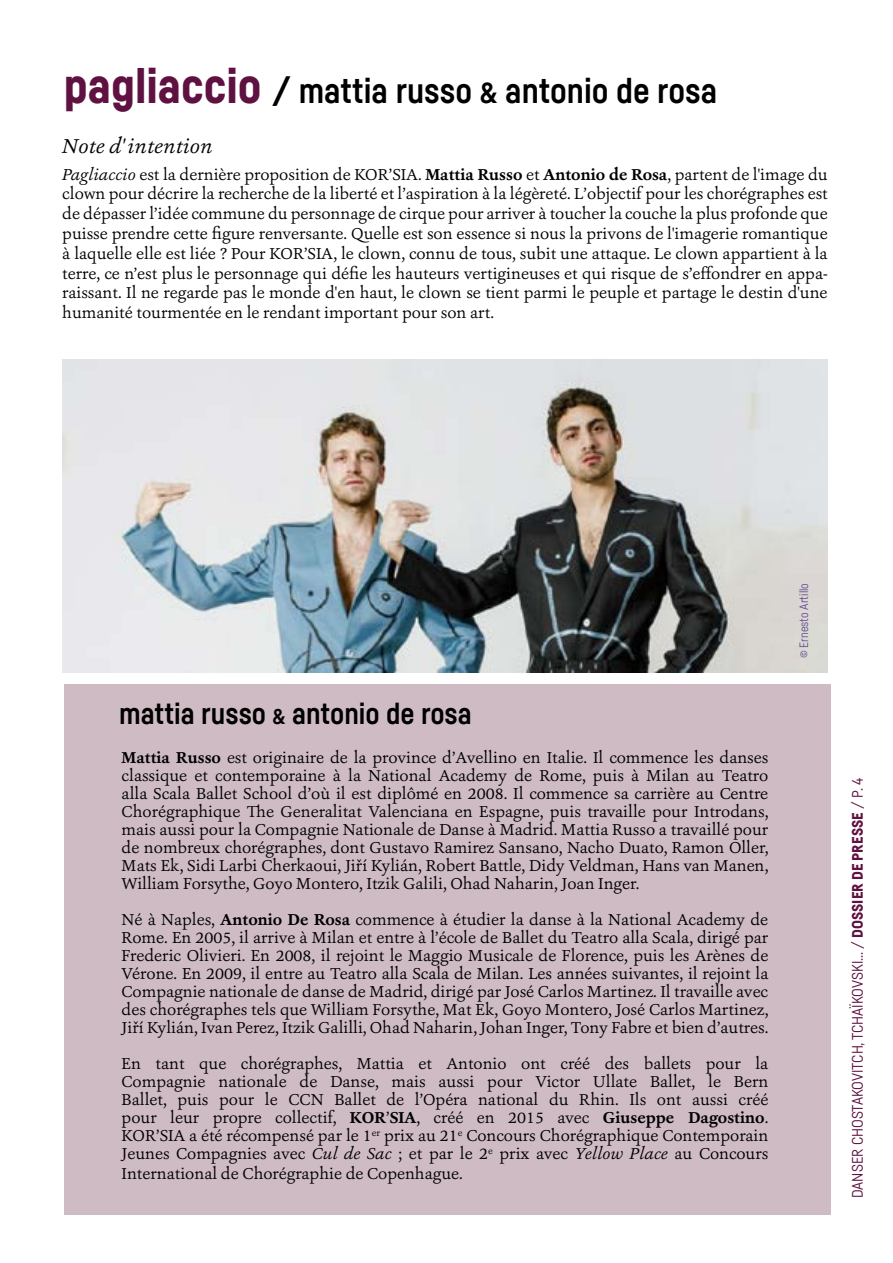
<style>
.page{position:relative;width:893px;height:1263px;background:#fff}
.page>*{position:absolute;margin:0;border:0;box-sizing:border-box;transform-origin:0 0}
.t1{font:700 34.5px "Fabrikat";color:#000}
.t2{font:700 29.25px "Fabrikat";color:#000}
.t3{font:italic 21px "Ashbury";color:#000}
.t4{font:16.5px/18px "Ashbury";color:#000;text-align:justify}
.t5{font:15px "Fabrikat";color:#5f1241}
.t6{font:12px "Fabrikat";color:#684f90}
.s1{font-weight:900;font-size:48px;color:#5f1241}
.s2{font-size:28.5px}
.s3{font-style:italic}
.s4{font-weight:700}
.s5{font-size:21px}
.s6{font-weight:900}
</style>
<div class="page">
<div style="left:64px;top:685px;width:767px;height:530px;background:#cfbbc3"></div>
<img style="left:62px;top:359px;width:766px;height:313px">
<h1 class="t1" style="left:64px;top:69px;width:655px"><span class="s1">pagliaccio</span> / mattia russo <span class="s2">&amp;</span> antonio de rosa</h1>
<p class="t3" style="left:62px;top:132px;width:152px">Note d'intention</p>
<p class="t4" style="left:62px;top:164px;width:767px;line-height:19.8px"><span class="s3">Pagliaccio</span> est la dernière proposition de KOR’SIA. <span class="s4">Mattia Russo</span> et <span class="s4">Antonio de Rosa</span>, partent de l'image du clown pour décrire la recherche de la liberté et l’aspiration à la légèreté. L’objectif pour les chorégraphes est de dépasser l’idée commune du personnage de cirque pour arriver à toucher la couche la plus profonde que puisse prendre cette figure renversante. Quelle est son essence si nous la privons de l'imagerie romantique à laquelle elle est liée ? Pour KOR’SIA, le clown, connu de tous, subit une attaque. Le clown appartient à la terre, ce n’est plus le personnage qui défie les hauteurs vertigineuses et qui risque de s’effondrer en appa&shy;raissant. Il ne regarde pas le monde d'en haut, le clown se tient parmi le peuple et partage le destin d'une humanité tourmentée en le rendant important pour son art.</p>
<h2 class="t2" style="left:119px;top:695px;width:354px">mattia russo <span class="s5">&amp;</span> antonio de rosa</h2>
<p class="t4" style="left:122px;top:749px;width:648px"><span class="s4">Mattia Russo</span> est originaire de la province d’Avellino en Italie. Il commence les danses classique et contemporaine à la National Academy de Rome, puis à Milan au Teatro alla Scala Ballet School d’où il est diplômé en 2008. Il commence sa carrière au Centre Chorégraphique The Generalitat Valenciana en Espagne, puis travaille pour Introdans, mais aussi pour la Compagnie Nationale de Danse à Madrid. Mattia Russo a travaillé pour de nombreux chorégraphes, dont Gustavo Ramirez Sansano, Nacho Duato, Ramon Oller, Mats Ek, Sidi Larbi Cherkaoui, Jiří Kylián, Robert Battle, Didy Veldman, Hans van Manen, William Forsythe, Goyo Montero, Itzik Galili, Ohad Naharin, Joan Inger.</p>
<p class="t4" style="left:122px;top:911px;width:648px">Né à Naples, <span class="s4">Antonio De Rosa</span> commence à étudier la danse à la National Academy de Rome. En 2005, il arrive à Milan et entre à l’école de Ballet du Teatro alla Scala, dirigé par Frederic Olivieri. En 2008, il rejoint le Maggio Musicale de Florence, puis les Arènes de Vérone. En 2009, il entre au Teatro alla Scala de Milan. Les années suivantes, il rejoint la Compagnie nationale de danse de Madrid, dirigé par José Carlos Martinez. Il travaille avec des chorégraphes tels que William Forsythe, Mat Ek, Goyo Montero, José Carlos Martinez, Jiří Kylián, Ivan Perez, Itzik Galilli, Ohad Naharin, Johan Inger, Tony Fabre et bien d’autres.</p>
<p class="t4" style="left:122px;top:1055px;width:648px">En tant que chorégraphes, Mattia et Antonio ont créé des ballets pour la Compagnie nationale de Danse, mais aussi pour Victor Ullate Ballet, le Bern Ballet, puis pour le CCN Ballet de l’Opéra national du Rhin. Ils ont aussi créé pour leur propre collectif, <span class="s4">KOR</span>’<span class="s4">SIA</span>, créé en 2015 avec <span class="s4">Giuseppe Dagostino</span>.<br>KOR’SIA a été récompensé par le 1<sup>er</sup> prix au 21<sup>e</sup> Concours Chorégraphique Contemporain Jeunes Compagnies avec <span class="s3">Cul de Sac</span> ; et par le 2<sup>e</sup> prix avec <span class="s3">Yellow Place</span> au Concours</p>
<p class="t4" style="left:122px;top:1165px;width:343px">International de Chorégraphie de Copenhague.</p>
<p class="t6" style="left:797px;top:658px;width:77px;rotate:-90deg">© Ernesto Artillo</p>
<p class="t5" style="left:848px;top:1198px;width:421px;rotate:-90deg">DANSER CHOSTAKOVITCH, TCHAÏKOVSKI... / <span class="s6">DOSSIER DE PRESSE</span> / P. 4</p>
</div>
